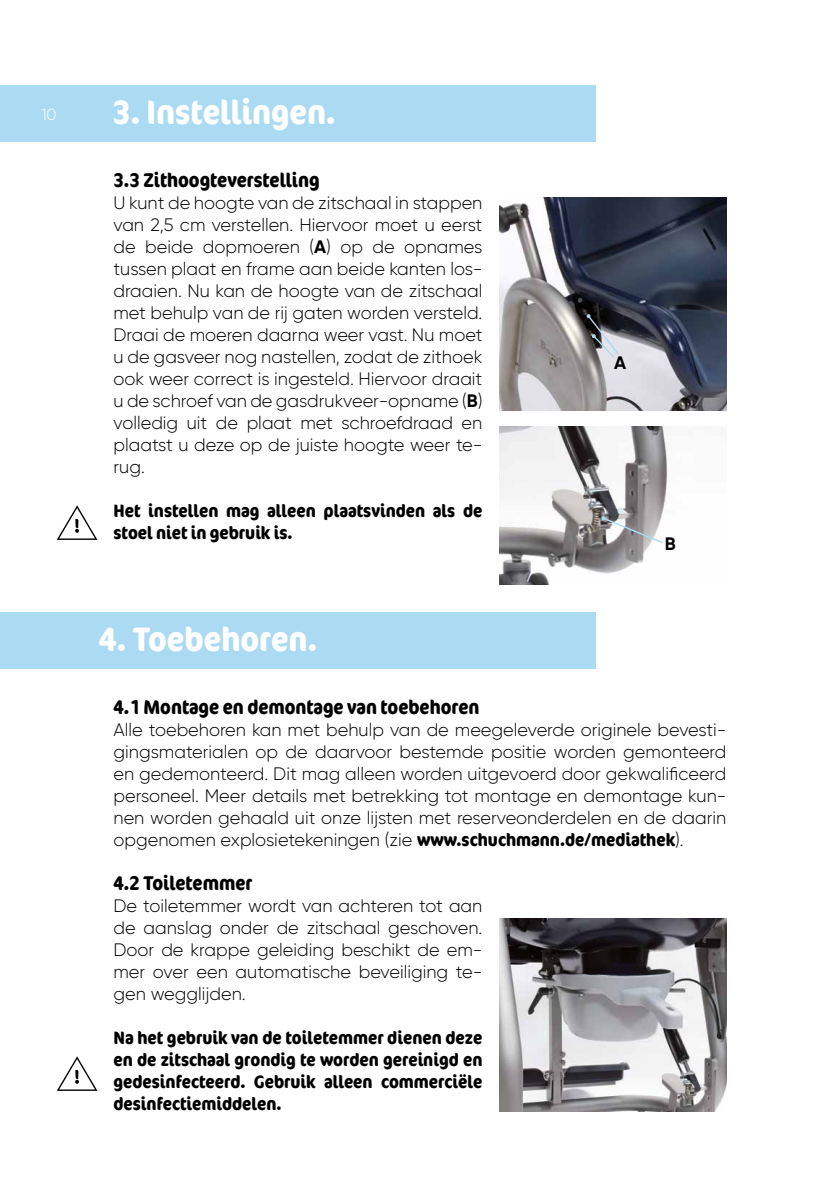
<style>
.page{position:relative;width:840px;height:1191px;background:#fff}
.page>*{position:absolute;margin:0;border:0;box-sizing:border-box;transform-origin:0 0}
.t1{font:700 condensed 34px "Cocon Offc Pro";color:#fff}
.t2{font:700 condensed 20px "Cocon Offc Pro";color:#000}
.t3{font:300 18px/22px "Gilroy";color:#000;text-align:justify}
.t4{font:700 condensed 18px/22px "Cocon Offc Pro";color:#000}
.t5{font:700 18px "Gilroy";color:#000}
.t6{font:300 16px "Gilroy";color:#fff}
.s1{font-weight:700}
.s2{font-family:"Cocon Offc Pro";font-weight:700;font-stretch:condensed}
</style>
<div class="page">
<div style="left:0;top:85px;width:595px;height:57px;background:#aadbf3"></div>
<div style="left:0;top:612px;width:595px;height:57px;background:#aadbf3"></div>
<img style="left:499px;top:197px;width:227px;height:214px">
<svg style="left:586px;top:314px;width:34px;height:45px"></svg>
<img style="left:499px;top:427px;width:170px;height:157px">
<svg style="left:601px;top:516px;width:63px;height:28px"></svg>
<svg style="left:57px;top:1056px;width:40px;height:34px"></svg>
<svg style="left:57px;top:505px;width:40px;height:35px"></svg>
<img style="left:499px;top:918px;width:227px;height:193px">
<p class="t6" style="left:41px;top:104px;width:17px">10</p>
<h1 class="t1" style="left:113px;top:88px;width:224px">3. Instellingen.</h1>
<p class="t2" style="left:113px;top:165px;width:207px">3.3 Zithoogteverstelling</p>
<p class="t3" style="left:113px;top:191px;width:370px">U kunt de hoogte van de zitschaal in stappen van 2,5 cm verstellen. Hiervoor moet u eerst de beide dopmoeren (<span class="s1">A</span>) op de opnames tussen plaat en frame aan beide kanten los&shy;draaien. Nu kan de hoogte van de zitschaal met behulp van de rij gaten worden versteld.<br>Draai de moeren daarna weer vast. Nu moet u de gasveer nog nastellen, zodat de zithoek ook weer correct is ingesteld. Hiervoor draait u de schroef van de gasdrukveer-opname (<span class="s1">B</span>) volledig uit de plaat met schroefdraad en plaatst u deze op de juiste hoogte weer te&shy;rug.</p>
<p class="t4" style="left:113px;top:498px;width:370px">Het instellen mag alleen plaatsvinden als de stoel niet in gebruik is.</p>
<h1 class="t1" style="left:99px;top:615px;width:220px">4. Toebehoren.</h1>
<p class="t5" style="left:614px;top:351px;width:14px">A</p>
<p class="t5" style="left:664px;top:533px;width:12px">B</p>
<p class="t2" style="left:113px;top:692px;width:367px">4.1 Montage en demontage van toebehoren</p>
<p class="t3" style="left:113px;top:718px;width:614px">Alle toebehoren kan met behulp van de meegeleverde originele bevesti&shy;gingsmaterialen op de daarvoor bestemde positie worden gemonteerd en gedemonteerd. Dit mag alleen worden uitgevoerd door gekwalificeerd personeel. Meer details met betrekking tot montage en demontage kun&shy;nen worden gehaald uit onze lijsten met reserveonderdelen en de daarin opgenomen explosietekeningen (zie <span class="s2">www.schuchmann.de/mediathek</span>).</p>
<p class="t2" style="left:113px;top:868px;width:140px">4.2 Toiletemmer</p>
<p class="t3" style="left:113px;top:894px;width:370px">De toiletemmer wordt van achteren tot aan de aanslag onder de zitschaal geschoven.<br>Door de krappe geleiding beschikt de em&shy;mer over een automatische beveiliging te&shy;gen wegglijden.</p>
<p class="t4" style="left:113px;top:1026px;width:370px;text-align:justify">Na het gebruik van de toiletemmer dienen deze en de zitschaal grondig te worden gereinigd en gedesinfecteerd. Gebruik alleen commerciële desinfectiemiddelen.</p>
</div>
